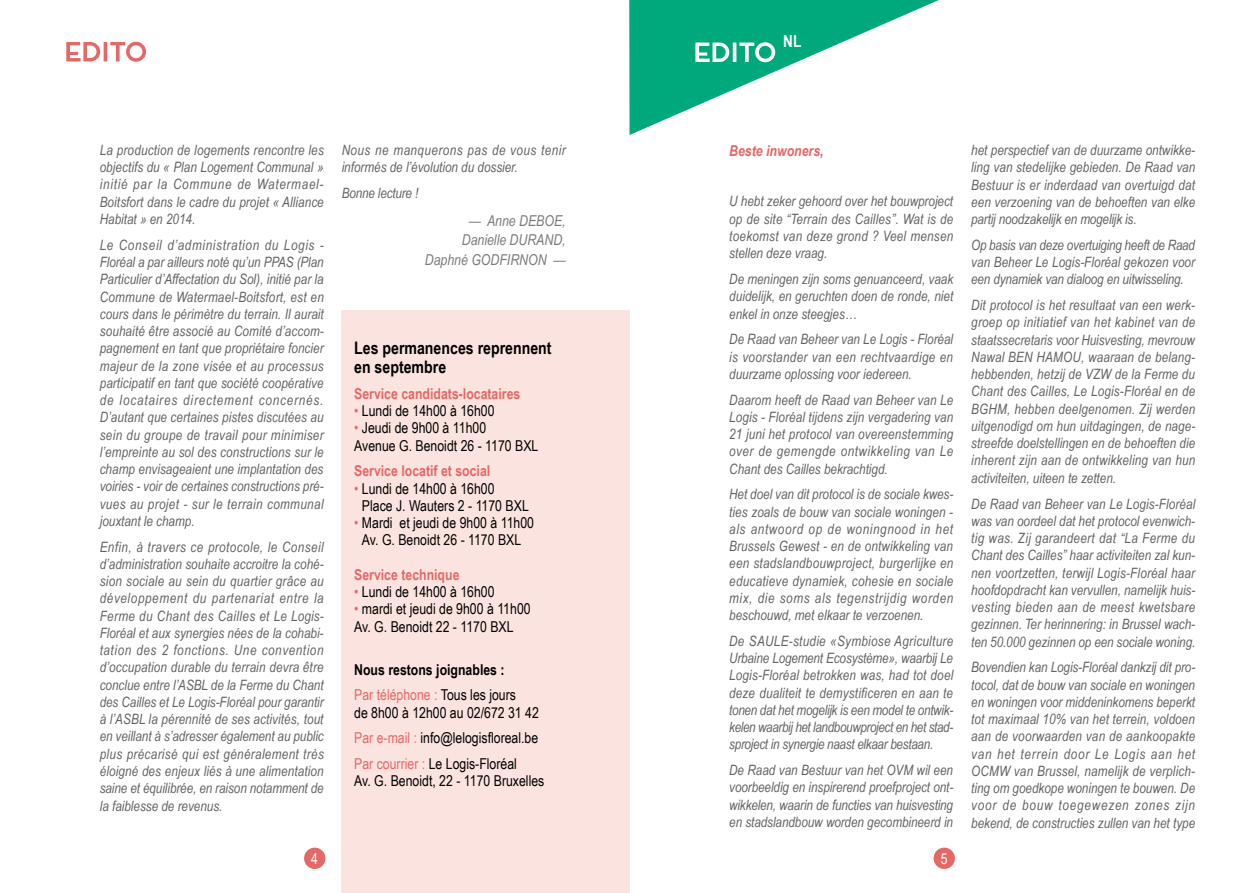
<style>
.page{position:relative;width:1259px;height:893px;background:#fff}
.page>*{position:absolute;margin:0;border:0;box-sizing:border-box;transform-origin:0 0}
.t1{font:700 17.25px/19.5px "Arial Narrow";color:#000}
.t2{font:700 16.5px "Arial Narrow";color:#fff}
.t3{font:15px/17.2px "Arial Narrow";color:#000}
.t4{font:700 15px "Arial Narrow";color:#e46866}
.t5{font:700 15px/25.8px "Arial Narrow";color:#000}
.t6{font:italic 15px/19.5px "Arial Narrow";color:#7c7b7b;text-align:right}
.t7{font:italic 700 15px "Arial Narrow";color:#e46866}
.t8{font:15px "Arial Narrow";color:#fff}
.t9{font:italic 14.25px/17.2px "Arial Narrow";color:#646363;text-align:justify}
.s1{color:#e46866}
.s2{font-weight:400;color:#e46866}
.s3{font-weight:400}
</style>
<div class="page">
<div style="left:304px;top:848px;width:21px;height:21px;background:#e46866;border-radius:50%"></div>
<div style="left:341px;top:311px;width:288px;height:582px;background:#fbe4df"></div>
<div style="left:933px;top:848px;width:22px;height:21px;background:#e46866;border-radius:50%"></div>
<svg style="left:66px;top:42px;width:80px;height:20px"></svg>
<svg style="left:629px;top:0;width:310px;height:135px"></svg>
<p class="t2" style="left:783px;top:31px;width:20px">NL</p>
<p class="t9" style="left:100px;top:141px;width:226px">La production de logements rencontre les objectifs du « Plan Logement Communal » initié par la Commune de Watermael-Boitsfort dans le cadre du projet « Alliance Habitat » en 2014.</p>
<p class="t9" style="left:100px;top:236px;width:226px">Le Conseil d’administration du Logis - Floréal a par ailleurs noté qu’un PPAS (Plan Particulier d’Affectation du Sol), initié par la Commune de Watermael-Boitsfort, est en cours dans le périmètre du terrain. Il aurait souhaité être associé au Comité d’accom&shy;pagnement en tant que propriétaire foncier majeur de la zone visée et au processus participatif en tant que société coopérative de locataires directement concernés.<br>D’autant que certaines pistes discutées au sein du groupe de travail pour minimiser l’empreinte au sol des constructions sur le champ envisageaient une implantation des voiries - voir de certaines constructions pré&shy;vues au projet - sur le terrain communal jouxtant le champ.</p>
<p class="t9" style="left:100px;top:538px;width:226px">Enfin, à travers ce protocole, le Conseil d’administration souhaite accroitre la cohé&shy;sion sociale au sein du quartier grâce au développement du partenariat entre la Ferme du Chant des Cailles et Le Logis-Floréal et aux synergies nées de la cohabi&shy;tation des 2 fonctions. Une convention d’occupation durable du terrain devra être conclue entre l’ASBL de la Ferme du Chant des Cailles et Le Logis-Floréal pour garantir à l’ASBL la pérennité de ses activités, tout en veillant à s’adresser également au public plus précarisé qui est généralement très éloigné des enjeux liés à une alimentation saine et équilibrée, en raison notamment de la faiblesse de revenus.</p>
<p class="t9" style="left:342px;top:142px;width:226px">Nous ne manquerons pas de vous tenir informés de l’évolution du dossier.</p>
<p class="t9" style="left:342px;top:185px;width:78px">Bonne lecture !</p>
<p class="t6" style="left:425px;top:211px;width:142px">— Anne DEBOE,<br>Danielle DURAND,<br>Daphné GODFIRNON —</p>
<p class="t1" style="left:354px;top:338px;width:199px">Les permanences reprennent en septembre</p>
<p class="t4" style="left:354px;top:385px;width:168px">Service candidats-locataires</p>
<p class="t3" style="left:354px;top:402px;width:142px"><span class="s1">•</span> Lundi de 14h00 à 16h00</p>
<p class="t3" style="left:354px;top:419px;width:186px"><span class="s1">•</span> Jeudi de 9h00 à 11h00<br>Avenue G. Benoidt 26 - 1170 BXL</p>
<p class="t4" style="left:354px;top:462px;width:138px">Service locatif et social</p>
<p class="t3" style="left:362px;top:480px;width:168px;text-indent:-8px"><span class="s1">•</span> Lundi de 14h00 à 16h00<br>Place J. Wauters 2 - 1170 BXL</p>
<p class="t3" style="left:354px;top:514px;width:181px;text-align:center"><span class="s1">•</span> Mardi et jeudi de 9h00 à 11h00<br>Av. G. Benoidt 26 - 1170 BXL</p>
<p class="t4" style="left:354px;top:566px;width:107px">Service technique</p>
<p class="t3" style="left:354px;top:583px;width:142px"><span class="s1">•</span> Lundi de 14h00 à 16h00</p>
<p class="t3" style="left:354px;top:600px;width:178px"><span class="s1">•</span> mardi et jeudi de 9h00 à 11h00<br>Av. G. Benoidt 22 - 1170 BXL</p>
<p class="t5" style="left:354px;top:656px;width:163px">Nous restons joignables :<br><span class="s2">Par téléphone :</span> <span class="s3">Tous les jours</span></p>
<p class="t3" style="left:354px;top:699px;width:186px;line-height:25.8px;text-align:justify">de 8h00 à 12h00 au 02/672 31 42<br><span class="s1">Par e-mail :</span> info@lelogisfloreal.be <span class="s1">Par courrier :</span> Le Logis-Floréal</p>
<p class="t3" style="left:354px;top:772px;width:192px">Av. G. Benoidt, 22 - 1170 Bruxelles</p>
<p class="t7" style="left:729px;top:141px;width:96px">Beste inwoners,</p>
<p class="t9" style="left:729px;top:193px;width:226px">U hebt zeker gehoord over het bouwproject op de site “Terrain des Cailles”. Wat is de toekomst van deze grond ? Veel mensen stellen deze vraag.</p>
<p class="t9" style="left:729px;top:270px;width:226px">De meningen zijn soms genuanceerd, vaak duidelijk, en geruchten doen de ronde, niet enkel in onze steegjes…</p>
<p class="t9" style="left:729px;top:331px;width:225px">De Raad van Beheer van Le Logis - Floréal is voorstander van een rechtvaardige en duurzame oplossing voor iedereen.</p>
<p class="t9" style="left:729px;top:391px;width:226px">Daarom heeft de Raad van Beheer van Le Logis - Floréal tijdens zijn vergadering van 21 juni het protocol van overeenstemming over de gemengde ontwikkeling van Le Chant des Cailles bekrachtigd.</p>
<p class="t9" style="left:729px;top:486px;width:226px">Het doel van dit protocol is de sociale kwes&shy;ties zoals de bouw van sociale woningen - als antwoord op de woningnood in het Brussels Gewest - en de ontwikkeling van een stadslandbouwproject, burgerlijke en educatieve dynamiek, cohesie en sociale mix, die soms als tegenstrijdig worden beschouwd, met elkaar te verzoenen.</p>
<p class="t9" style="left:729px;top:632px;width:226px">De SAULE-studie «Symbiose Agriculture Urbaine Logement Ecosystème», waarbij Le Logis-Floréal betrokken was, had tot doel deze dualiteit te demystificeren en aan te tonen dat het mogelijk is een model te ontwik&shy;kelen waarbij het landbouwproject en het stad&shy;sproject in synergie naast elkaar bestaan.</p>
<p class="t9" style="left:729px;top:761px;width:226px">De Raad van Bestuur van het OVM wil een voorbeeldig en inspirerend proefproject ont&shy;wikkelen, waarin de functies van huisvesting en stadslandbouw worden gecombineerd in</p>
<p class="t8" style="left:311px;top:850px;width:8px">4</p>
<p class="t8" style="left:941px;top:850px;width:8px">5</p>
<p class="t9" style="left:971px;top:141px;width:226px">het perspectief van de duurzame ontwikke&shy;ling van stedelijke gebieden. De Raad van Bestuur is er inderdaad van overtuigd dat een verzoening van de behoeften van elke partij noodzakelijk en mogelijk is.</p>
<p class="t9" style="left:971px;top:236px;width:225px">Op basis van deze overtuiging heeft de Raad van Beheer Le Logis-Floréal gekozen voor een dynamiek van dialoog en uitwisseling.</p>
<p class="t9" style="left:971px;top:296px;width:226px">Dit protocol is het resultaat van een werk&shy;groep op initiatief van het kabinet van de staatssecretaris voor Huisvesting, mevrouw Nawal BEN HAMOU, waaraan de belang&shy;hebbenden, hetzij de VZW de la Ferme du Chant des Cailles, Le Logis-Floréal en de BGHM, hebben deelgenomen. Zij werden uitgenodigd om hun uitdagingen, de nage&shy;streefde doelstellingen en de behoeften die inherent zijn aan de ontwikkeling van hun activiteiten, uiteen te zetten.</p>
<p class="t9" style="left:971px;top:495px;width:226px">De Raad van Beheer van Le Logis-Floréal was van oordeel dat het protocol evenwich&shy;tig was. Zij garandeert dat “La Ferme du Chant des Cailles” haar activiteiten zal kun&shy;nen voortzetten, terwijl Logis-Floréal haar hoofdopdracht kan vervullen, namelijk huis&shy;vesting bieden aan de meest kwetsbare gezinnen. Ter herinnering: in Brussel wach&shy;ten 50.000 gezinnen op een sociale woning.</p>
<p class="t9" style="left:971px;top:659px;width:226px">Bovendien kan Logis-Floréal dankzij dit pro&shy;tocol, dat de bouw van sociale en woningen en woningen voor middeninkomens beperkt tot maximaal 10% van het terrein, voldoen aan de voorwaarden van de aankoopakte van het terrein door Le Logis aan het OCMW van Brussel, namelijk de verplich&shy;ting om goedkope woningen te bouwen. De voor de bouw toegewezen zones zijn bekend, de constructies zullen van het type</p>
</div>
